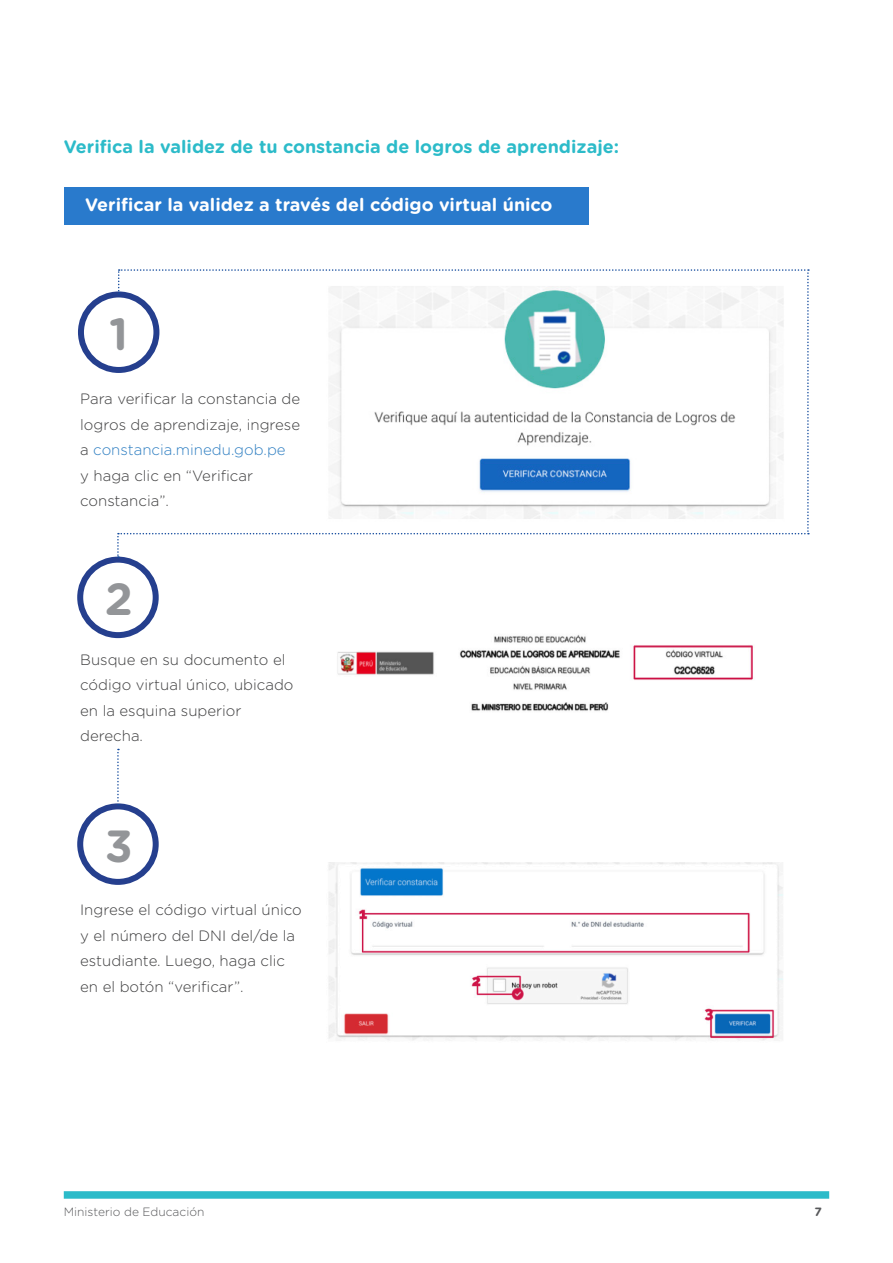
<style>
.page{position:relative;width:893px;height:1263px;background:#fff}
.page>*{position:absolute;margin:0;border:0;box-sizing:border-box;transform-origin:0 0}
.t1{font:700 45px "Gotham Rounded";color:#939598}
.subtitulos{font:700 18px "Gotham Rounded";color:#2cbbc9}
.subtitulos-2{font:700 18px "Gotham Rounded";color:#fff}
.texto{font:300 15px/25.5px "Gotham Rounded";color:#3e3e3f}
.t2{font:300 12px "Gotham Rounded";color:#57585a}
.t3{font:700 12px "Gotham Rounded";color:#57585a}
.s1{color:#2f7fc2}
</style>
<div class="page">
<div style="left:64px;top:1191px;width:765px;height:8px;background:#2cbbc9"></div>
<div style="left:64px;top:187px;width:524px;height:37px;background:#297acc"></div>
<div style="left:78px;top:291px;width:81px;height:82px;border:6px solid #253f8e;border-radius:50%"></div>
<div style="left:77px;top:557px;width:82px;height:81px;border:6px solid #253f8e;border-radius:50%"></div>
<div style="left:77px;top:803px;width:82px;height:82px;border:6px solid #253f8e;border-radius:50%"></div>
<svg style="left:117px;top:269px;width:692px;height:289px"></svg>
<svg style="left:117px;top:749px;width:2px;height:56px"></svg>
<img style="left:337px;top:635px;width:416px;height:76px">
<img style="left:328px;top:863px;width:455px;height:178px">
<img style="left:326px;top:281px;width:460px;height:241px">
<p class="subtitulos" style="left:64px;top:134px;width:557px">Verifica la validez de tu constancia de logros de aprendizaje:</p>
<p class="subtitulos-2" style="left:85px;top:191px;width:469px">Verificar la validez a través del código virtual único</p>
<p class="t1" style="left:109px;top:301px;width:20px">1</p>
<p class="texto" style="left:80px;top:385px;width:221px;text-align:justify">Para verificar la constancia de logros de aprendizaje, ingrese a <span class="s1">constancia.minedu.gob.pe</span></p>
<p class="texto" style="left:80px;top:462px;width:174px">y haga clic en “Verificar constancia”.</p>
<p class="t1" style="left:105px;top:566px;width:30px">2</p>
<p class="texto" style="left:80px;top:646px;width:215px">Busque en su documento el código virtual único, ubicado en la esquina superior derecha.</p>
<p class="t1" style="left:105px;top:813px;width:29px">3</p>
<p class="texto" style="left:80px;top:896px;width:223px">Ingrese el código virtual único y el número del DNI del/de la estudiante. Luego, haga clic en el botón “verificar”.</p>
<p class="t2" style="left:64px;top:1203px;width:142px">Ministerio de Educación</p>
<p class="t3" style="left:814px;top:1202px;width:9px">7</p>
</div>
